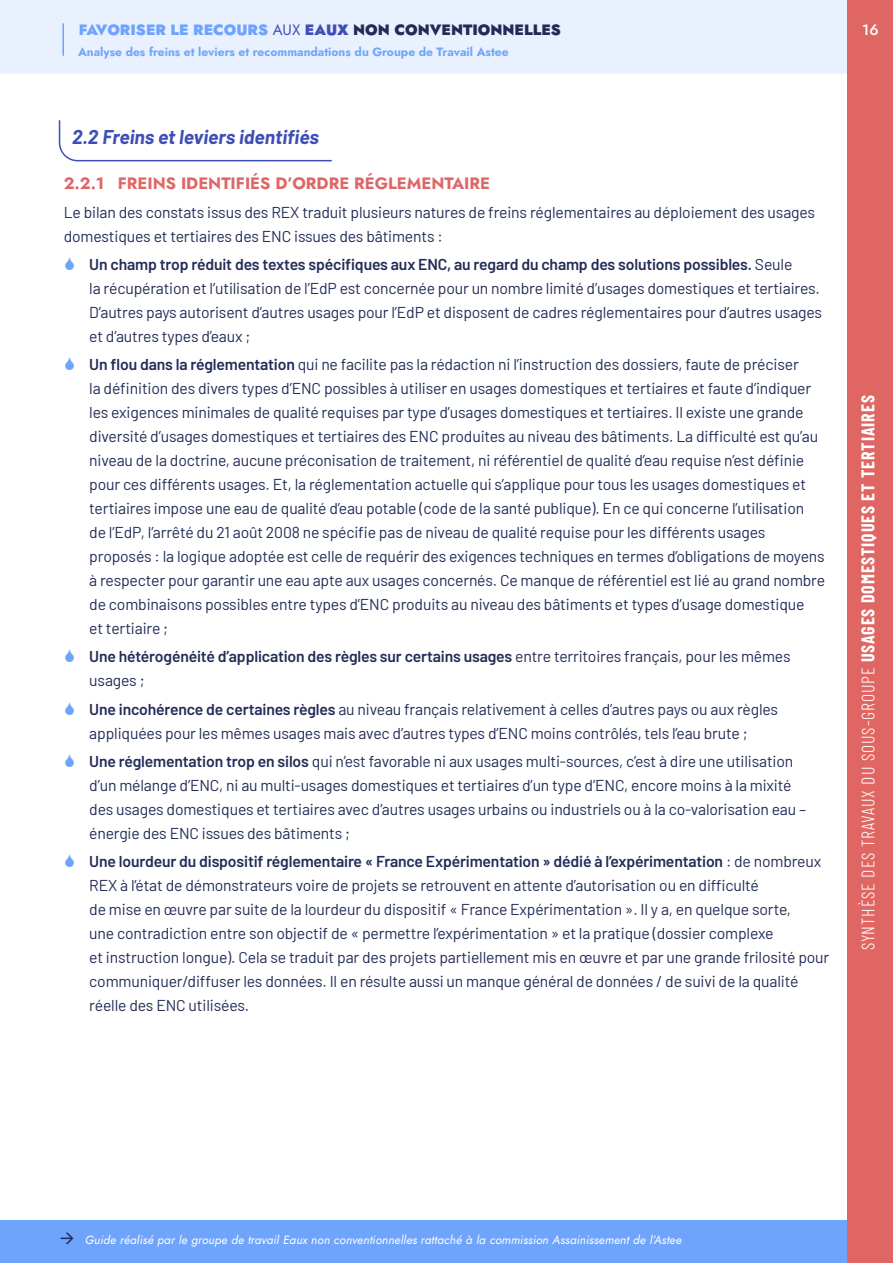
<style>
.page{position:relative;width:893px;height:1263px;background:#fff}
.page>*{position:absolute;margin:0;border:0;box-sizing:border-box;transform-origin:0 0}
.t1{font:italic 700 19.5px "Barlow";color:#3f4eb6}
.t2{font:300 18px "Barlow Condensed";letter-spacing:.05em;color:#fff}
.t3{font:700 16.5px "Jost";color:#e06666}
.t4{font:15.75px/24px "Barlow";letter-spacing:-.01em;color:#222c57}
.t5{font:600 15.75px/24px "Barlow";letter-spacing:-.01em;color:#222c57}
.t6{font:900 15px "Jost";color:#232a58}
.t7{font:500 15px "Jost";color:#fff}
.t8{font:italic 12px "Jost";letter-spacing:.01em;color:#fff}
.t9{font:700 12px "Jost";color:#6fa4fc}
.s1{color:#6fa4fc}
.s2{font-weight:400;color:#3f4eb6}
.s3{color:#3f4eb6}
.s4{font-weight:600}
.s5{font-weight:400}
.s6{font-weight:700}
</style>
<div class="page">
<div style="left:0;top:1220px;width:893px;height:43px;background:#6fa4fc"></div>
<div style="left:0;top:0;width:848px;height:74px;background:#e9f1fe"></div>
<div style="left:848px;top:0;width:45px;height:1263px;background:#e06663"></div>
<hr style="left:62px;top:23px;width:2px;height:33px;background:#6fa4fc">
<svg style="left:58px;top:120px;width:274px;height:42px"></svg>
<p class="t6" style="left:79px;top:19px;width:484px"><span class="s1">FAVORISER LE RECOURS</span> <span class="s2">AUX</span> <span class="s3">EAUX</span> NON CONVENTIONNELLES</p>
<p class="t9" style="left:78px;top:43px;width:432px">Analyse des freins et leviers et recommandations du Groupe de Travail Astee</p>
<p class="t1" style="left:72px;top:123px;width:248px">2.2 Freins et leviers identifiés</p>
<p class="t3" style="left:64px;top:172px;width:428px">2.2.1 FREINS IDENTIFIÉS D’ORDRE RÉGLEMENTAIRE</p>
<p class="t4" style="left:64px;top:199px;width:753px">Le bilan des constats issus des REX traduit plusieurs natures de freins réglementaires au déploiement des usages domestiques et tertiaires des ENC issues des bâtiments :</p>
<p class="t4" style="left:89px;top:251px;width:734px"><span class="s4">Un champ trop réduit des textes spécifiques aux ENC, au regard du champ des solutions possibles.</span> Seule<br>la récupération et l’utilisation de l’EdP est concernée pour un nombre limité d’usages domestiques et tertiaires.<br>D’autres pays autorisent d’autres usages pour l’EdP et disposent de cadres réglementaires pour d’autres usages et d’autres types d’eaux ;</p>
<p class="t4" style="left:89px;top:351px;width:737px"><span class="s4">Un flou dans la réglementation</span> qui ne facilite pas la rédaction ni l’instruction des dossiers, faute de préciser<br>la définition des divers types d’ENC possibles à utiliser en usages domestiques et tertiaires et faute d’indiquer les exigences minimales de qualité requises par type d’usages domestiques et tertiaires. Il existe une grande diversité d’usages domestiques et tertiaires des ENC produites au niveau des bâtiments. La difficulté est qu’au niveau de la doctrine, aucune préconisation de traitement, ni référentiel de qualité d’eau requise n’est définie pour ces différents usages. Et, la réglementation actuelle qui s’applique pour tous les usages domestiques et tertiaires impose une eau de qualité d’eau potable (code de la santé publique). En ce qui concerne l’utilisation<br>de l’EdP, l’arrêté du 21 août 2008 ne spécifie pas de niveau de qualité requise pour les différents usages proposés : la logique adoptée est celle de requérir des exigences techniques en termes d’obligations de moyens à respecter pour garantir une eau apte aux usages concernés. Ce manque de référentiel est lié au grand nombre de combinaisons possibles entre types d’ENC produits au niveau des bâtiments et types d’usage domestique<br>et tertiaire ;</p>
<p class="t5" style="left:89px;top:643px;width:703px">Une hétérogénéité d’application des règles sur certains usages <span class="s5">entre territoires français, pour les mêmes usages ;</span></p>
<p class="t4" style="left:89px;top:696px;width:690px"><span class="s4">Une incohérence de certaines règles</span> au niveau français relativement à celles d’autres pays ou aux règles appliquées pour les mêmes usages mais avec d’autres types d’ENC moins contrôlés, tels l’eau brute ;</p>
<p class="t4" style="left:89px;top:748px;width:718px"><span class="s4">Une réglementation trop en silos</span> qui n’est favorable ni aux usages multi-sources, c’est à dire une utilisation d’un mélange d’ENC, ni au multi-usages domestiques et tertiaires d’un type d’ENC, encore moins à la mixité des usages domestiques et tertiaires avec d’autres usages urbains ou industriels ou à la co-valorisation eau – énergie des ENC issues des bâtiments ;</p>
<p class="t4" style="left:89px;top:848px;width:741px"><span class="s4">Une lourdeur du dispositif réglementaire « France Expérimentation » dédié à l’expérimentation</span> : de nombreux REX à l’état de démonstrateurs voire de projets se retrouvent en attente d’autorisation ou en difficulté<br>de mise en œuvre par suite de la lourdeur du dispositif « France Expérimentation ». Il y a, en quelque sorte,<br>une contradiction entre son objectif de « permettre l’expérimentation » et la pratique (dossier complexe<br>et instruction longue). Cela se traduit par des projets partiellement mis en œuvre et par une grande frilosité pour communiquer/diffuser les données. Il en résulte aussi un manque général de données / de suivi de la qualité réelle des ENC utilisées.</p>
<p class="t7" style="left:862px;top:19px;width:18px">16</p>
<p class="t2" style="left:855px;top:950px;width:556px;rotate:-90deg">SYNTHÈSE DES TRAVAUX DU SOUS-GROUPE <span class="s6">USAGES DOMESTIQUES ET TERTIAIRES</span></p>
<p class="t8" style="left:85px;top:1232px;width:598px">Guide réalisé par le groupe de travail Eaux non conventionnelles rattaché à la commission Assainissement de l’Astee</p>
</div>
